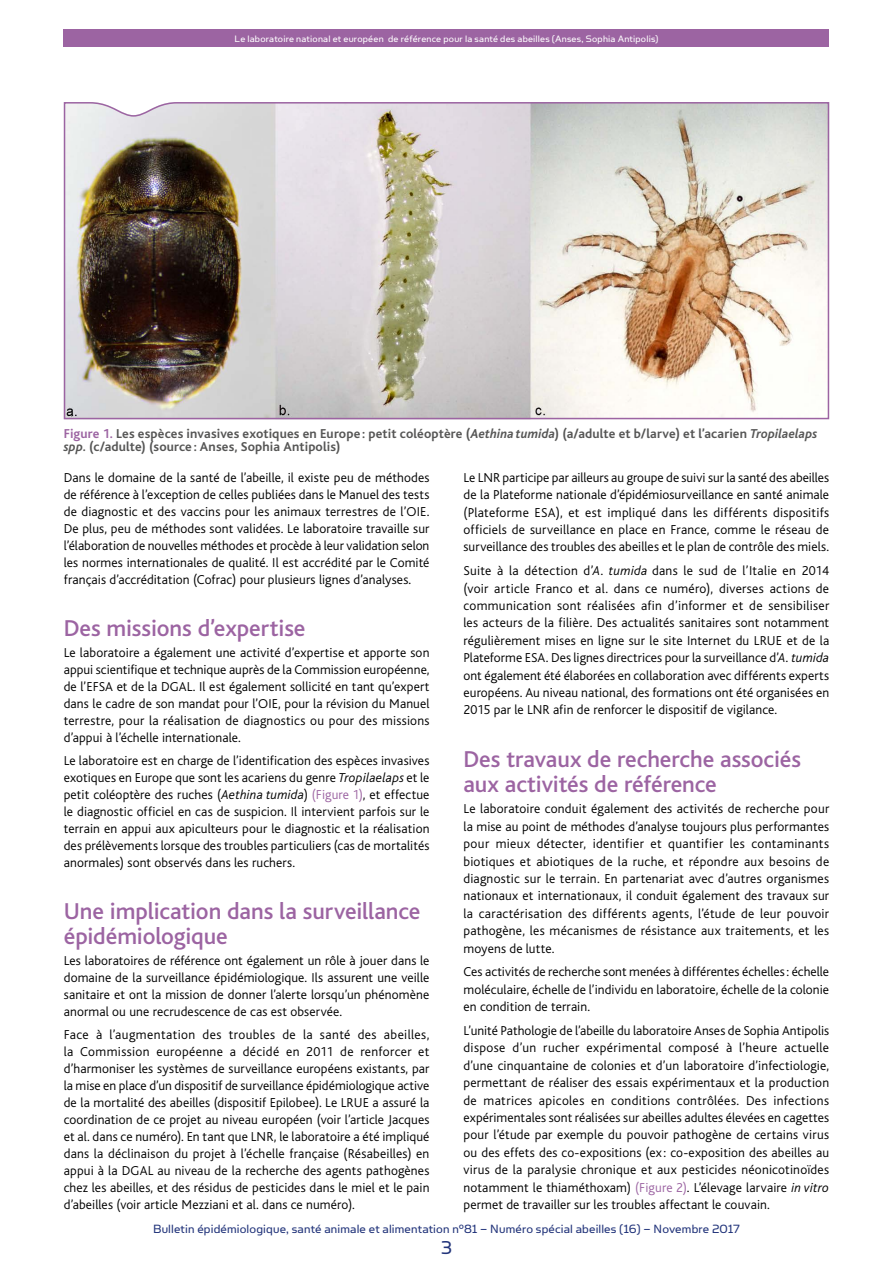
<style>
.page{position:relative;width:893px;height:1263px;background:#fff}
.page>*{position:absolute;margin:0;border:0;box-sizing:border-box;transform-origin:0 0}
.ST1_mauve{font:500 24px/24.5px "Bliss";letter-spacing:-.005em;color:#9c64a2}
.t1{font:21px "Simian Text Orangutan";color:#23357b}
.TEXTE_COURANT_mauve{font:300 13.5px/17.4px "Bliss";letter-spacing:.01em;color:#000;text-align:justify}
.Titre_tablo-Fig_FR{font:700 13.5px/13.5px "Bliss";letter-spacing:.01em;color:#565655}
.t2{font:13.5px "Simian Text Orangutan";letter-spacing:.01em;color:#23357b}
.t3{font:10.5px "Simian Text Orangutan";letter-spacing:.02em;color:#fff}
.s1{color:#9c64a2}
.s2{font-style:italic}
</style>
<div class="page">
<div style="left:64px;top:30px;width:765px;height:17px;background:#9c64a2"></div>
<img style="left:63px;top:102px;width:767px;height:318px">
<p class="t3" style="left:235px;top:33px;width:425px">Le laboratoire national et européen de référence pour la santé des abeilles (Anses, Sophia Antipolis)</p>
<p class="Titre_tablo-Fig_FR" style="left:64px;top:427px;width:755px"><span class="s1">Figure 1.</span> Les espèces invasives exotiques en Europe : petit coléoptère (<span class="s2">Aethina tumida</span>) (a/adulte et b/larve) et l’acarien <span class="s2">Tropilaelaps spp.</span> (c/adulte) (source : Anses, Sophia Antipolis)</p>
<p class="TEXTE_COURANT_mauve" style="left:64px;top:469px;width:367px;line-height:17px">Dans le domaine de la santé de l’abeille, il existe peu de méthodes de référence à l’exception de celles publiées dans le Manuel des tests de diagnostic et des vaccins pour les animaux terrestres de l’OIE.<br>De plus, peu de méthodes sont validées. Le laboratoire travaille sur l’élaboration de nouvelles méthodes et procède à leur validation selon les normes internationales de qualité. Il est accrédité par le Comité français d’accréditation (Cofrac) pour plusieurs lignes d’analyses.</p>
<p class="ST1_mauve" style="left:64px;top:616px;width:243px">Des missions d’expertise</p>
<p class="TEXTE_COURANT_mauve" style="left:64px;top:644px;width:367px;line-height:17px">Le laboratoire a également une activité d’expertise et apporte son appui scientifique et technique auprès de la Commission européenne, de l’EFSA et de la DGAL. Il est également sollicité en tant qu’expert dans le cadre de son mandat pour l’OIE, pour la révision du Manuel terrestre, pour la réalisation de diagnostics ou pour des missions d’appui à l’échelle internationale.</p>
<p class="TEXTE_COURANT_mauve" style="left:64px;top:752px;width:367px;line-height:17px">Le laboratoire est en charge de l’identification des espèces invasives exotiques en Europe que sont les acariens du genre <span class="s2">Tropilaelaps</span> et le petit coléoptère des ruches (<span class="s2">Aethina tumida</span>) <span class="s1">(Figure 1)</span>, et effectue le diagnostic officiel en cas de suspicion. Il intervient parfois sur le terrain en appui aux apiculteurs pour le diagnostic et la réalisation des prélèvements lorsque des troubles particuliers (cas de mortalités anormales) sont observés dans les ruchers.</p>
<p class="ST1_mauve" style="left:64px;top:900px;width:358px">Une implication dans la surveillance épidémiologique</p>
<p class="TEXTE_COURANT_mauve" style="left:64px;top:952px;width:367px;line-height:17px">Les laboratoires de référence ont également un rôle à jouer dans le domaine de la surveillance épidémiologique. Ils assurent une veille sanitaire et ont la mission de donner l’alerte lorsqu’un phénomène anormal ou une recrudescence de cas est observée.</p>
<p class="TEXTE_COURANT_mauve" style="left:64px;top:1026px;width:367px;line-height:17px">Face à l’augmentation des troubles de la santé des abeilles, la Commission européenne a décidé en 2011 de renforcer et d’harmoniser les systèmes de surveillance européens existants, par la mise en place d’un dispositif de surveillance épidémiologique active de la mortalité des abeilles (dispositif Epilobee). Le LRUE a assuré la coordination de ce projet au niveau européen (voir l’article Jacques et al. dans ce numéro). En tant que LNR, le laboratoire a été impliqué dans la déclinaison du projet à l’échelle française (Résabeilles) en appui à la DGAL au niveau de la recherche des agents pathogènes chez les abeilles, et des résidus de pesticides dans le miel et le pain d’abeilles (voir article Mezziani et al. dans ce numéro).</p>
<p class="TEXTE_COURANT_mauve" style="left:463px;top:469px;width:367px">Le LNR participe par ailleurs au groupe de suivi sur la santé des abeilles de la Plateforme nationale d’épidémiosurveillance en santé animale (Plateforme ESA), et est impliqué dans les différents dispositifs officiels de surveillance en place en France, comme le réseau de surveillance des troubles des abeilles et le plan de contrôle des miels.</p>
<p class="TEXTE_COURANT_mauve" style="left:463px;top:562px;width:367px">Suite à la détection d’<span class="s2">A. tumida</span> dans le sud de l’Italie en 2014 (voir article Franco et al. dans ce numéro), diverses actions de communication sont réalisées afin d’informer et de sensibiliser les acteurs de la filière. Des actualités sanitaires sont notamment régulièrement mises en ligne sur le site Internet du LRUE et de la Plateforme ESA. Des lignes directrices pour la surveillance d’<span class="s2">A. tumida </span>ont également été élaborées en collaboration avec différents experts européens. Au niveau national, des formations ont été organisées en 2015 par le LNR afin de renforcer le dispositif de vigilance.</p>
<p class="ST1_mauve" style="left:463px;top:747px;width:339px;line-height:24.9px">Des travaux de recherche associés aux activités de référence</p>
<p class="TEXTE_COURANT_mauve" style="left:463px;top:800px;width:367px">Le laboratoire conduit également des activités de recherche pour la mise au point de méthodes d’analyse toujours plus performantes pour mieux détecter, identifier et quantifier les contaminants biotiques et abiotiques de la ruche, et répondre aux besoins de diagnostic sur le terrain. En partenariat avec d’autres organismes nationaux et internationaux, il conduit également des travaux sur la caractérisation des différents agents, l’étude de leur pouvoir pathogène, les mécanismes de résistance aux traitements, et les moyens de lutte.</p>
<p class="TEXTE_COURANT_mauve" style="left:463px;top:963px;width:367px">Ces activités de recherche sont menées à différentes échelles: échelle moléculaire, échelle de l’individu en laboratoire, échelle de la colonie en condition de terrain.</p>
<p class="TEXTE_COURANT_mauve" style="left:463px;top:1022px;width:367px">L’unité Pathologie de l’abeille du laboratoire Anses de Sophia Antipolis dispose d’un rucher expérimental composé à l’heure actuelle d’une cinquantaine de colonies et d’un laboratoire d’infectiologie, permettant de réaliser des essais expérimentaux et la production de matrices apicoles en conditions contrôlées. Des infections expérimentales sont réalisées sur abeilles adultes élevées en cagettes pour l’étude par exemple du pouvoir pathogène de certains virus ou des effets des co-expositions (ex : co-exposition des abeilles au virus de la paralysie chronique et aux pesticides néonicotinoïdes notamment le thiaméthoxam) <span class="s1">(Figure 2)</span>. L’élevage larvaire <span class="s2">in vitro </span>permet de travailler sur les troubles affectant le couvain.</p>
<p class="t2" style="left:153px;top:1221px;width:588px">Bulletin épidémiologique, santé animale et alimentation n°81 – Numéro spécial abeilles (16) – Novembre 2017</p>
<p class="t1" style="left:441px;top:1236px;width:12px">3</p>
</div>
